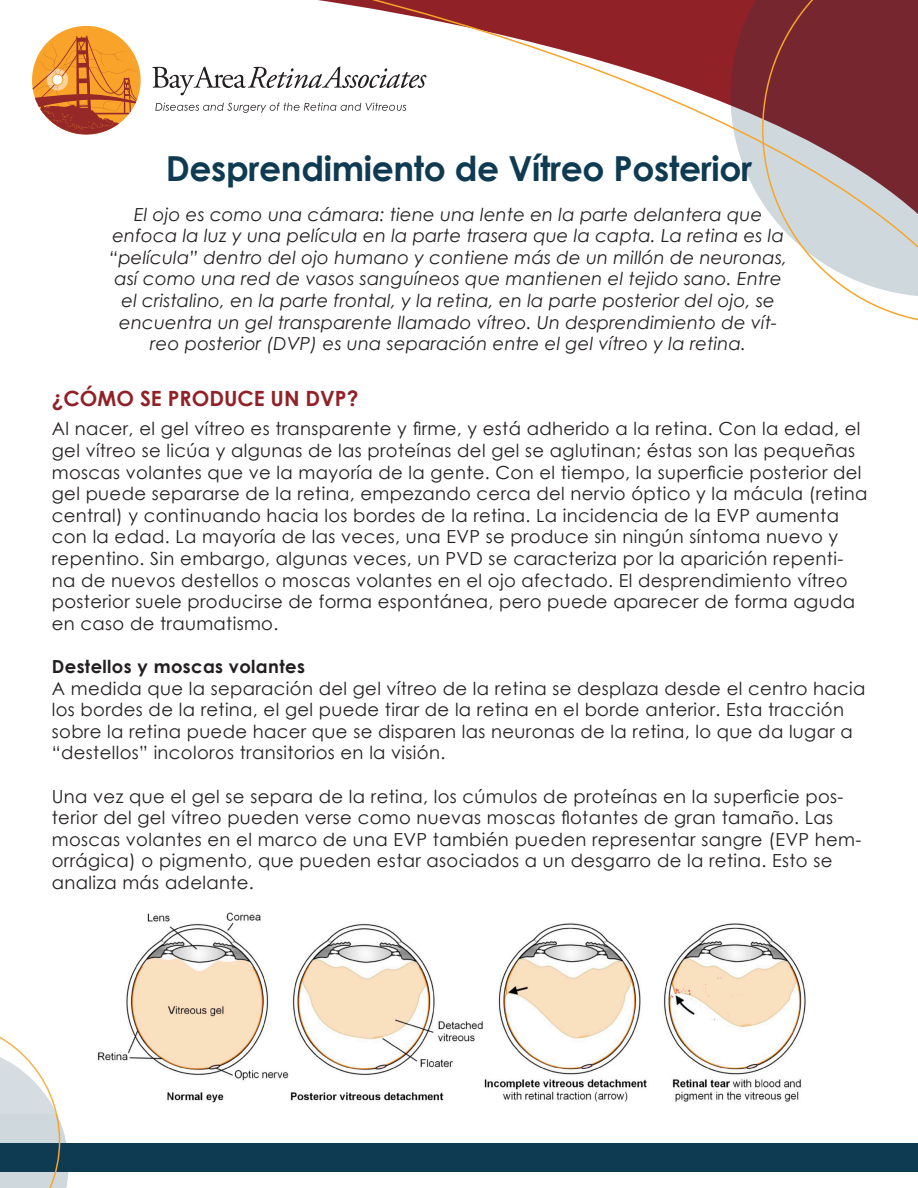
<style>
.page{position:relative;width:918px;height:1188px;background:#fff}
.page>*{position:absolute;margin:0;border:0;box-sizing:border-box;transform-origin:0 0}
.t1{font:700 34.5px "Century Gothic";letter-spacing:-.01em;color:#0e3b52}
.t2{font:700 21px "Century Gothic";color:#902227}
.t3{font:18px/21.6px "Century Gothic";letter-spacing:.02em;color:#231f20}
.t4{font:italic 18px/21.6px "Century Gothic";letter-spacing:.01em;color:#231f20;text-align:center}
.t5{font:700 18px "Century Gothic";letter-spacing:.02em;color:#231f20}
</style>
<div class="page">
<div style="left:0;top:1143px;width:918px;height:29px;background:#0e3b52"></div>
<svg style="left:0;top:1114px;width:69px;height:74px"></svg>
<svg style="left:278px;top:0;width:484px;height:202px"></svg>
<svg style="left:762px;top:0;width:156px;height:321px"></svg>
<div style="left:32px;top:26px;width:109px;height:109px;background:#f9a32a;border-radius:50%"></div>
<svg style="left:152px;top:66px;width:275px;height:29px"></svg>
<svg style="left:155px;top:103px;width:251px;height:10px"></svg>
<svg style="left:33px;top:35px;width:106px;height:100px"></svg>
<img style="left:98px;top:912px;width:708px;height:191px">
<p class="t1" style="left:166px;top:143px;width:588px">Desprendimiento de Vítreo Posterior</p>
<p class="t4" style="left:109px;top:203px;width:680px">El ojo es como una cámara: tiene una lente en la parte delantera que enfoca la luz y una película en la parte trasera que la capta. La retina es la “película” dentro del ojo humano y contiene más de un millón de neuronas, así como una red de vasos sanguíneos que mantienen el tejido sano. Entre el cristalino, en la parte frontal, y la retina, en la parte posterior del ojo, se encuentra un gel transparente llamado vítreo. Un desprendimiento de vít&shy;reo posterior (DVP) es una separación entre el gel vítreo y la retina.</p>
<p class="t2" style="left:52px;top:382px;width:308px">¿CÓMO SE PRODUCE UN DVP?</p>
<p class="t3" style="left:52px;top:418px;width:817px">Al nacer, el gel vítreo es transparente y firme, y está adherido a la retina. Con la edad, el gel vítreo se licúa y algunas de las proteínas del gel se aglutinan; éstas son las pequeñas moscas volantes que ve la mayoría de la gente. Con el tiempo, la superficie posterior del gel puede separarse de la retina, empezando cerca del nervio óptico y la mácula (retina central) y continuando hacia los bordes de la retina. La incidencia de la EVP aumenta con la edad. La mayoría de las veces, una EVP se produce sin ningún síntoma nuevo y repentino. Sin embargo, algunas veces, un PVD se caracteriza por la aparición repenti&shy;na de nuevos destellos o moscas volantes en el ojo afectado. El desprendimiento vítreo posterior suele producirse de forma espontánea, pero puede aparecer de forma aguda en caso de traumatismo.</p>
<p class="t5" style="left:52px;top:653px;width:255px">Destellos y moscas volantes</p>
<p class="t3" style="left:52px;top:677px;width:815px">A medida que la separación del gel vítreo de la retina se desplaza desde el centro hacia los bordes de la retina, el gel puede tirar de la retina en el borde anterior. Esta tracción sobre la retina puede hacer que se disparen las neuronas de la retina, lo que da lugar a “destellos” incoloros transitorios en la visión.</p>
<p class="t3" style="left:52px;top:785px;width:811px">Una vez que el gel se separa de la retina, los cúmulos de proteínas en la superficie pos&shy;terior del gel vítreo pueden verse como nuevas moscas flotantes de gran tamaño. Las moscas volantes en el marco de una EVP también pueden representar sangre (EVP hem&shy;orrágica) o pigmento, que pueden estar asociados a un desgarro de la retina. Esto se analiza más adelante.</p>
</div>
